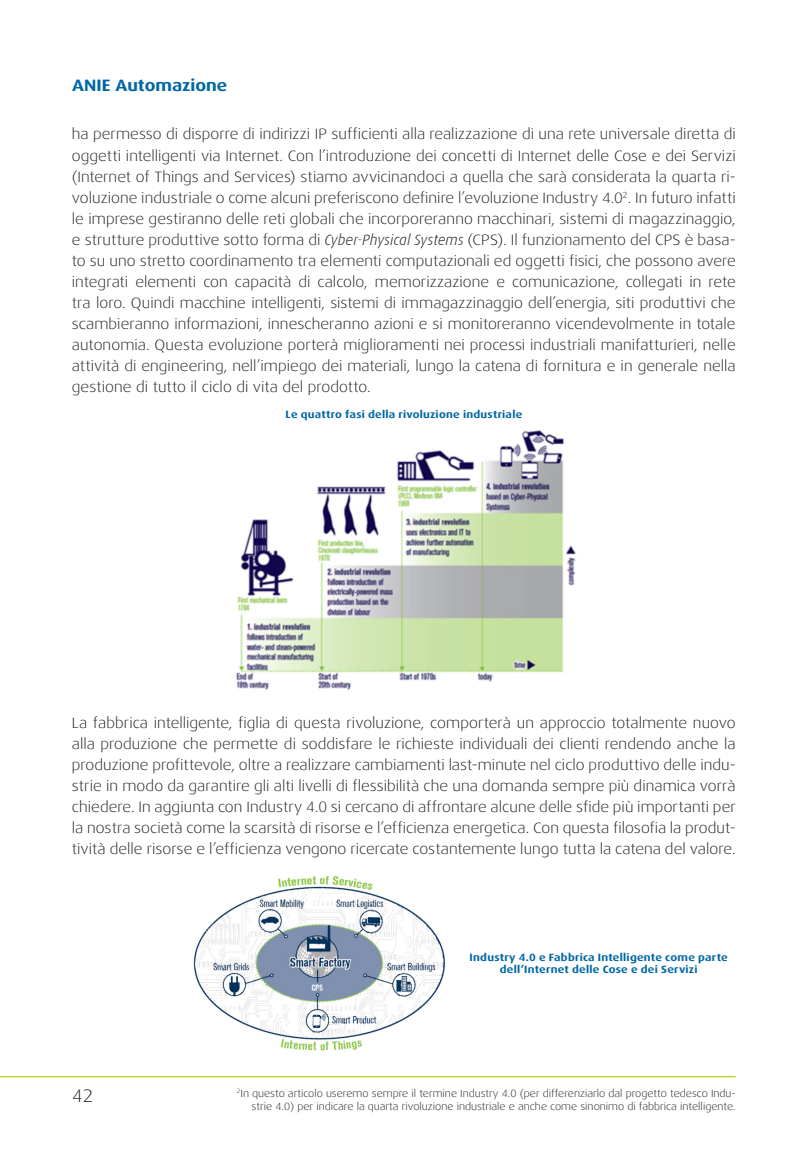
<style>
.page{position:relative;width:808px;height:1149px;background:#fff}
.page>*{position:absolute;margin:0;border:0;box-sizing:border-box;transform-origin:0 0}
.t1{font:300 18px "Dax Wide";color:#231f20}
.t2{font:700 16.5px "Dax Wide";color:#0067a5}
.t3{font:300 15px/21px "Dax Wide";letter-spacing:.005em;color:#231f20;text-align:justify}
.t4{font:300 10.5px/12.6px "Dax Wide";color:#231f20;text-align:right}
.t5{font:700 10.5px/12px "Dax Wide";letter-spacing:.025em;color:#0067a5;text-align:center}
.s1{font-family:"Dax";font-style:italic}
</style>
<div class="page">
<hr style="left:0;top:1075px;width:736px;height:1px;background:#c1d72f">
<img style="left:193px;top:876px;width:252px;height:175px">
<img style="left:236px;top:430px;width:340px;height:260px">
<p class="t2" style="left:72px;top:76px;width:157px">ANIE Automazione</p>
<p class="t3" style="left:72px;top:124px;width:665px">ha permesso di disporre di indirizzi IP sufficienti alla realizzazione di una rete universale diretta di oggetti intelligenti via Internet. Con l’introduzione dei concetti di Internet delle Cose e dei Servizi (Internet of Things and Services) stiamo avvicinandoci a quella che sarà considerata la quarta ri&shy;voluzione industriale o come alcuni preferiscono definire l’evoluzione Industry 4.0<sup>2</sup>. In futuro infatti le imprese gestiranno delle reti globali che incorporeranno macchinari, sistemi di magazzinaggio, e strutture produttive sotto forma di <span class="s1">Cyber-Physical Systems</span> (CPS). Il funzionamento del CPS è basa&shy;to su uno stretto coordinamento tra elementi computazionali ed oggetti fisici, che possono avere integrati elementi con capacità di calcolo, memorizzazione e comunicazione, collegati in rete tra loro. Quindi macchine intelligenti, sistemi di immagazzinaggio dell’energia, siti produttivi che scambieranno informazioni, innescheranno azioni e si monitoreranno vicendevolmente in totale autonomia. Questa evoluzione porterà miglioramenti nei processi industriali manifatturieri, nelle attività di engineering, nell’impiego dei materiali, lungo la catena di fornitura e in generale nella gestione di tutto il ciclo di vita del prodotto.</p>
<p class="t5" style="left:286px;top:408px;width:238px">Le quattro fasi della rivoluzione industriale</p>
<p class="t3" style="left:72px;top:712px;width:665px">La fabbrica intelligente, figlia di questa rivoluzione, comporterà un approccio totalmente nuovo alla produzione che permette di soddisfare le richieste individuali dei clienti rendendo anche la produzione profittevole, oltre a realizzare cambiamenti last-minute nel ciclo produttivo delle indu&shy;strie in modo da garantire gli alti livelli di flessibilità che una domanda sempre più dinamica vorrà chiedere. In aggiunta con Industry 4.0 si cercano di affrontare alcune delle sfide più importanti per la nostra società come la scarsità di risorse e l’efficienza energetica. Con questa filosofia la produt&shy;tività delle risorse e l’efficienza vengono ricercate costantemente lungo tutta la catena del valore.</p>
<p class="t1" style="left:72px;top:1085px;width:23px">42</p>
<p class="t5" style="left:470px;top:951px;width:260px">Industry 4.0 e Fabbrica Intelligente come parte dell’Internet delle Cose e dei Servizi</p>
<p class="t4" style="left:237px;top:1086px;width:500px"><sup>2</sup>In questo articolo useremo sempre il termine Industry 4.0 (per differenziarlo dal progetto tedesco Indu&shy;strie 4.0) per indicare la quarta rivoluzione industriale e anche come sinonimo di fabbrica intelligente.</p>
</div>
